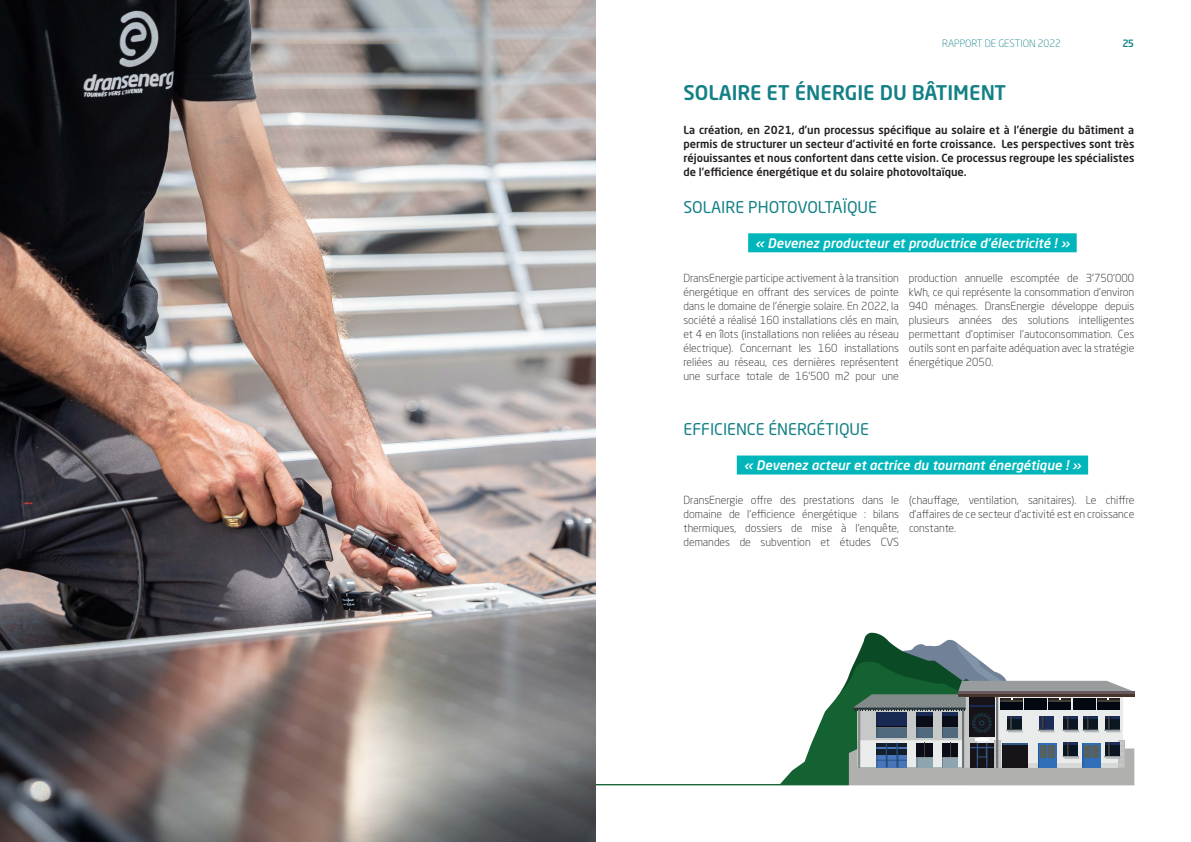
<style>
.page{position:relative;width:1191px;height:842px;background:#fff}
.page>*{position:absolute;margin:0;border:0;box-sizing:border-box;transform-origin:0 0}
.t1{font:500 20px "Neo Sans Std";color:#138086}
.t2{font:16px "Neo Sans Std";color:#138086}
.t3{font:italic 500 13px "Neo Sans Std";color:#fff}
.t4{font:300 11px/14px "Neo Sans Std";color:#231f20;text-align:justify}
.t5{font:500 11px/14px "Neo Sans Std";color:#231f20;text-align:justify}
.t6{font:300 10px "Neo Sans Std";color:#138086}
.t7{font:500 10px "Neo Sans Std";color:#138086}
</style>
<div class="page">
<div style="left:748px;top:233px;width:328px;height:19px;background:#00b6bb"></div>
<div style="left:737px;top:455px;width:351px;height:19px;background:#00b6bb"></div>
<svg style="left:780px;top:632px;width:354px;height:152px"></svg>
<hr style="left:539px;top:784px;width:310px;height:1px;background:#146232">
<hr style="left:849px;top:784px;width:285px;height:1px;background:#b0b0ae">
<img style="left:0;top:0;width:595px;height:842px">
<p class="t6" style="left:942px;top:37px;width:120px">RAPPORT DE GESTION 2022</p>
<p class="t7" style="left:1122px;top:37px;width:13px">25</p>
<h1 class="t1" style="left:683px;top:80px;width:324px">SOLAIRE ET ÉNERGIE DU BÂTIMENT</h1>
<p class="t5" style="left:683px;top:122px;width:452px">La création, en 2021, d’un processus spécifique au solaire et à l’énergie du bâtiment a permis de structurer un secteur d’activité en forte croissance. Les perspectives sont très réjouissantes et nous confortent dans cette vision. Ce processus regroupe les spécialistes de l’efficience énergétique et du solaire photovoltaïque.</p>
<h2 class="t2" style="left:683px;top:197px;width:195px">SOLAIRE PHOTOVOLTAÏQUE</h2>
<p class="t3" style="left:755px;top:235px;width:316px">« Devenez producteur et productrice d’électricité ! »</p>
<p class="t4" style="left:683px;top:271px;width:217px">DransEnergie participe activement à la transition énergétique en offrant des services de pointe dans le domaine de l’énergie solaire. En 2022, la société a réalisé 160 installations clés en main, et 4 en îlots (installations non reliées au réseau électrique). Concernant les 160 installations reliées au réseau, ces dernières représentent une surface totale de 16’500 m2 pour une</p>
<p class="t4" style="left:909px;top:271px;width:227px">production annuelle escomptée de 3’750’000 kWh, ce qui représente la consommation d’environ 940 ménages. DransEnergie développe depuis plusieurs années des solutions intelligentes permettant d’optimiser l’autoconsommation. Ces outils sont en parfaite adéquation avec la stratégie énergétique 2050.</p>
<h2 class="t2" style="left:683px;top:419px;width:187px">EFFICIENCE ÉNERGÉTIQUE</h2>
<p class="t3" style="left:744px;top:457px;width:339px">« Devenez acteur et actrice du tournant énergétique ! »</p>
<p class="t4" style="left:683px;top:493px;width:217px">DransEnergie offre des prestations dans le domaine de l’efficience énergétique : bilans thermiques, dossiers de mise à l’enquête, demandes de subvention et études CVS</p>
<p class="t4" style="left:909px;top:493px;width:227px">(chauffage, ventilation, sanitaires). Le chiffre d’affaires de ce secteur d’activité est en croissance constante.</p>
</div>
